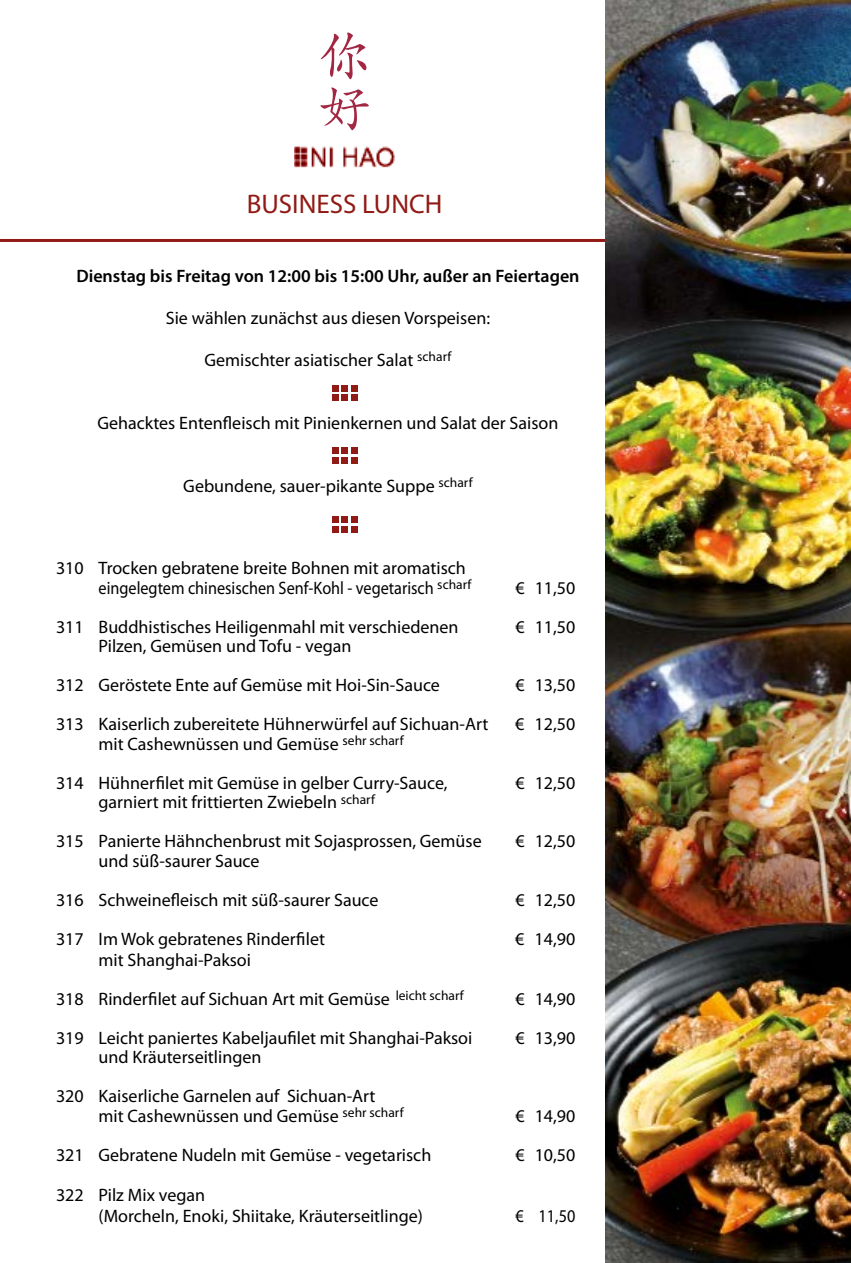
<style>
.page{position:relative;width:851px;height:1263px;background:#fff}
.page>*{position:absolute;margin:0;border:0;box-sizing:border-box;transform-origin:0 0}
.t1{font:27px "Myriad Pro";color:#911a15}
.t2{font:18px/39px "Myriad Pro";color:#000}
.t3{font:600 18px "Myriad Pro";color:#000}
.t4{font:18px "Myriad Pro";color:#000;scale:.9 1}
</style>
<div class="page">
<div style="left:351px;top:526px;width:6px;height:7px;background:#911a15"></div>
<div style="left:341px;top:526px;width:7px;height:7px;background:#911a15"></div>
<div style="left:332px;top:526px;width:6px;height:7px;background:#911a15"></div>
<svg style="left:351px;top:517px;width:6px;height:6px"></svg>
<div style="left:341px;top:517px;width:7px;height:6px;background:#911a15"></div>
<svg style="left:332px;top:517px;width:6px;height:6px"></svg>
<div style="left:341px;top:457px;width:7px;height:6px;background:#911a15"></div>
<svg style="left:351px;top:448px;width:6px;height:15px"></svg>
<div style="left:341px;top:448px;width:7px;height:6px;background:#911a15"></div>
<svg style="left:332px;top:448px;width:6px;height:15px"></svg>
<div style="left:351px;top:394px;width:6px;height:7px;background:#911a15"></div>
<div style="left:341px;top:394px;width:7px;height:7px;background:#911a15"></div>
<div style="left:332px;top:394px;width:6px;height:7px;background:#911a15"></div>
<svg style="left:351px;top:385px;width:6px;height:6px"></svg>
<div style="left:341px;top:385px;width:7px;height:6px;background:#911a15"></div>
<svg style="left:332px;top:385px;width:6px;height:6px"></svg>
<hr style="left:0;top:239px;width:719px;height:3px;background:#911a15">
<img style="left:295px;top:146px;width:99px;height:22px">
<svg style="left:321px;top:33px;width:45px;height:46px"></svg>
<svg style="left:320px;top:87px;width:49px;height:43px"></svg>
<img style="left:605px;top:0;width:245px;height:1263px">
<h1 class="t1" style="left:247px;top:187px;width:197px">BUSINESS LUNCH</h1>
<p class="t3" style="left:76px;top:264px;width:504px">Dienstag bis Freitag von 12:00 bis 15:00 Uhr, außer an Feiertagen</p>
<p class="t2" style="left:166px;top:298px;width:325px">Sie wählen zunächst aus diesen Vorspeisen:</p>
<p class="t2" style="left:204px;top:340px;width:248px">Gemischter asiatischer Salat <sup>scharf</sup></p>
<p class="t2" style="left:97px;top:403px;width:462px">Gehacktes Entenfleisch mit Pinienkernen und Salat der Saison</p>
<p class="t2" style="left:183px;top:466px;width:291px">Gebundene, sauer-pikante Suppe <sup>scharf</sup></p>
<p class="t2" style="left:99px;top:558px;width:374px;line-height:19.5px;text-indent:-43px">310 Trocken gebratene breite Bohnen mit aromatisch eingelegtem chinesischen Senf-Kohl - vegetarisch <sup>scharf</sup></p>
<p class="t2" style="left:515px;top:568px;width:61px">€ 11,50</p>
<p class="t2" style="left:56px;top:607px;width:404px">311 Buddhistisches Heiligenmahl mit verschiedenen</p>
<p class="t2" style="left:515px;top:607px;width:61px">€ 11,50</p>
<p class="t2" style="left:56px;top:626px;width:385px;text-indent:42px">Pilzen, Gemüsen und Tofu - vegan<br>312 Geröstete Ente auf Gemüse mit Hoi-Sin-Sauce</p>
<p class="t2" style="left:515px;top:665px;width:61px">€ 13,50</p>
<p class="t2" style="left:56px;top:704px;width:434px">313 Kaiserlich zubereitete Hühnerwürfel auf Sichuan-Art</p>
<p class="t2" style="left:515px;top:704px;width:61px">€ 12,50</p>
<p class="t2" style="left:56px;top:724px;width:393px;text-align:center">mit Cashewnüssen und Gemüse <sup>sehr</sup> <sup>scharf<br></sup>314 Hühnerfilet mit Gemüse in gelber Curry-Sauce,</p>
<p class="t2" style="left:515px;top:763px;width:61px">€ 12,50</p>
<p class="t2" style="left:56px;top:782px;width:427px;text-indent:42px">garniert mit frittierten Zwiebeln <sup>scharf<br></sup>315 Panierte Hähnchenbrust mit Sojasprossen, Gemüse</p>
<p class="t2" style="left:515px;top:821px;width:61px">€ 12,50</p>
<p class="t2" style="left:56px;top:841px;width:324px;text-indent:42px">und süß-saurer Sauce<br>316 Schweinefleisch mit süß-saurer Sauce</p>
<p class="t2" style="left:515px;top:880px;width:61px">€ 12,50</p>
<p class="t2" style="left:56px;top:919px;width:270px">317 Im Wok gebratenes Rinderfilet</p>
<p class="t2" style="left:515px;top:919px;width:61px">€ 14,90</p>
<p class="t2" style="left:56px;top:940px;width:409px;text-indent:42px">mit Shanghai-Paksoi<br>318 Rinderfilet auf Sichuan Art mit Gemüse <sup>leicht</sup> <sup>scharf</sup></p>
<p class="t2" style="left:515px;top:979px;width:61px">€ 14,90</p>
<p class="t2" style="left:56px;top:1018px;width:418px">319 Leicht paniertes Kabeljaufilet mit Shanghai-Paksoi</p>
<p class="t2" style="left:515px;top:1018px;width:61px">€ 13,90</p>
<p class="t2" style="left:56px;top:1037px;width:321px;text-indent:43px">und Kräuterseitlingen<br>320 Kaiserliche Garnelen auf Sichuan-Art</p>
<p class="t2" style="left:99px;top:1096px;width:306px">mit Cashewnüssen und Gemüse <sup>sehr</sup> <sup>scharf</sup></p>
<p class="t2" style="left:515px;top:1096px;width:61px">€ 14,90</p>
<p class="t2" style="left:56px;top:1135px;width:377px">321 Gebratene Nudeln mit Gemüse - vegetarisch</p>
<p class="t2" style="left:515px;top:1135px;width:61px">€ 10,50</p>
<p class="t2" style="left:98px;top:1184px;width:326px;line-height:21px;text-indent:-43px">322 Pilz Mix vegan<br>(Morcheln, Enoki, Shiitake, Kräuterseitlinge)</p>
<p class="t4" style="left:515px;top:1205px;width:68px">€ 11,50</p>
</div>
